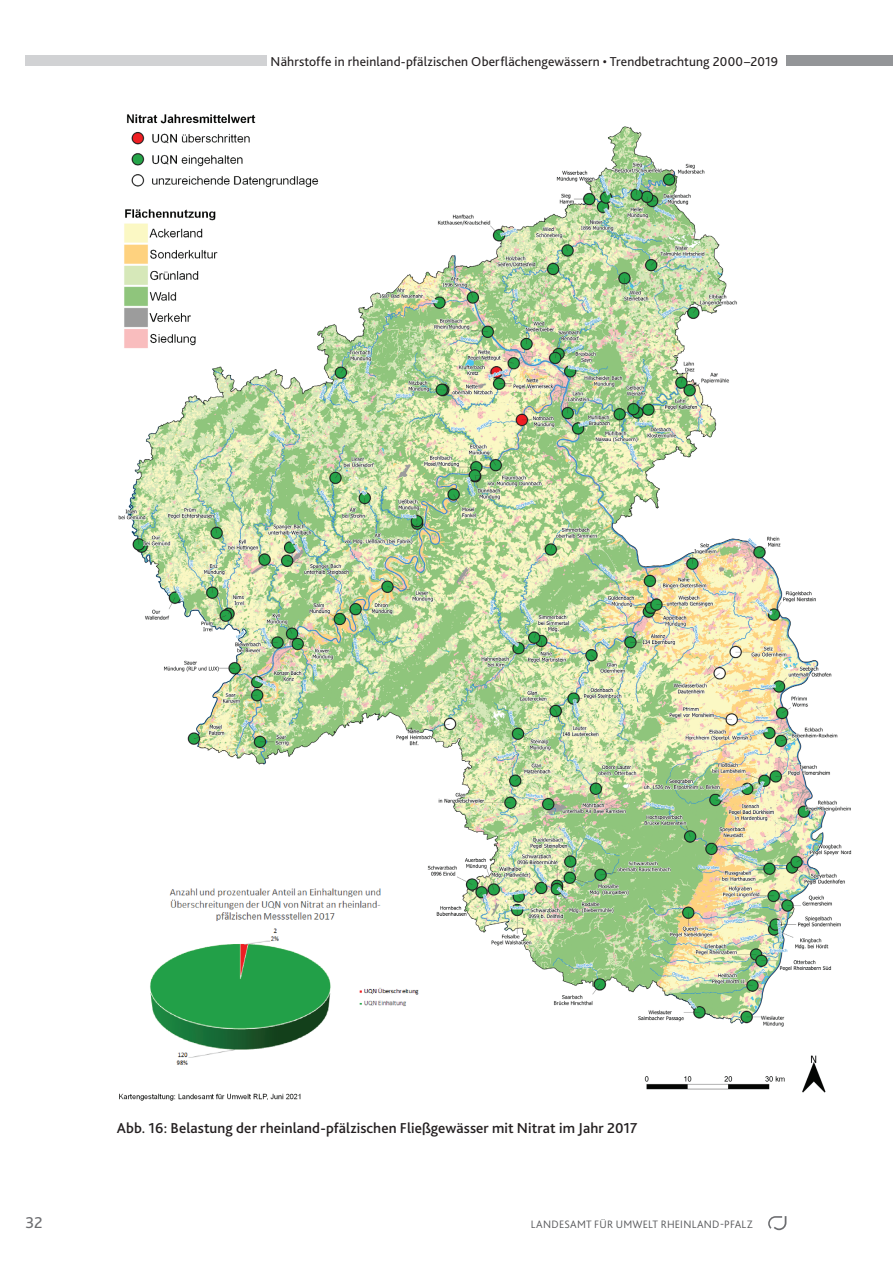
<style>
.page{position:relative;width:893px;height:1263px;background:#fff}
.page>*{position:absolute;margin:0;border:0;box-sizing:border-box;transform-origin:0 0}
.t1{font:16.5px "Bliss 2";color:#6c6d70}
.t2{font:500 15px "Bliss 2";letter-spacing:.005em;color:#231f20}
.t3{font:13.5px "Bliss 2";letter-spacing:.01em;color:#231f20}
.t4{font:300 11.25px "Bliss 2";letter-spacing:.025em;color:#57585a}
</style>
<div class="page">
<svg style="left:768px;top:1216px;width:18px;height:14px"></svg>
<div style="left:787px;top:55px;width:106px;height:11px;background:#939598"></div>
<div style="left:26px;top:55px;width:241px;height:11px;background:#d1d2d4"></div>
<img style="left:118px;top:114px;width:734px;height:987px">
<p class="t3" style="left:271px;top:53px;width:509px">Nährstoffe in rheinland-pfälzischen Oberflächengewässern • Trendbetrachtung 2000–2019</p>
<p class="t2" style="left:117px;top:1119px;width:522px">Abb. 16: Belastung der rheinland-pfälzischen Fließgewässer mit Nitrat im Jahr 2017</p>
<p class="t1" style="left:26px;top:1212px;width:19px">32</p>
<p class="t4" style="left:531px;top:1217px;width:143px">LAN DESAMT FÜR UMWELT RHEIN</p>
<p class="t4" style="left:692px;top:1217px;width:63px">LAN D-PFALZ</p>
</div>
